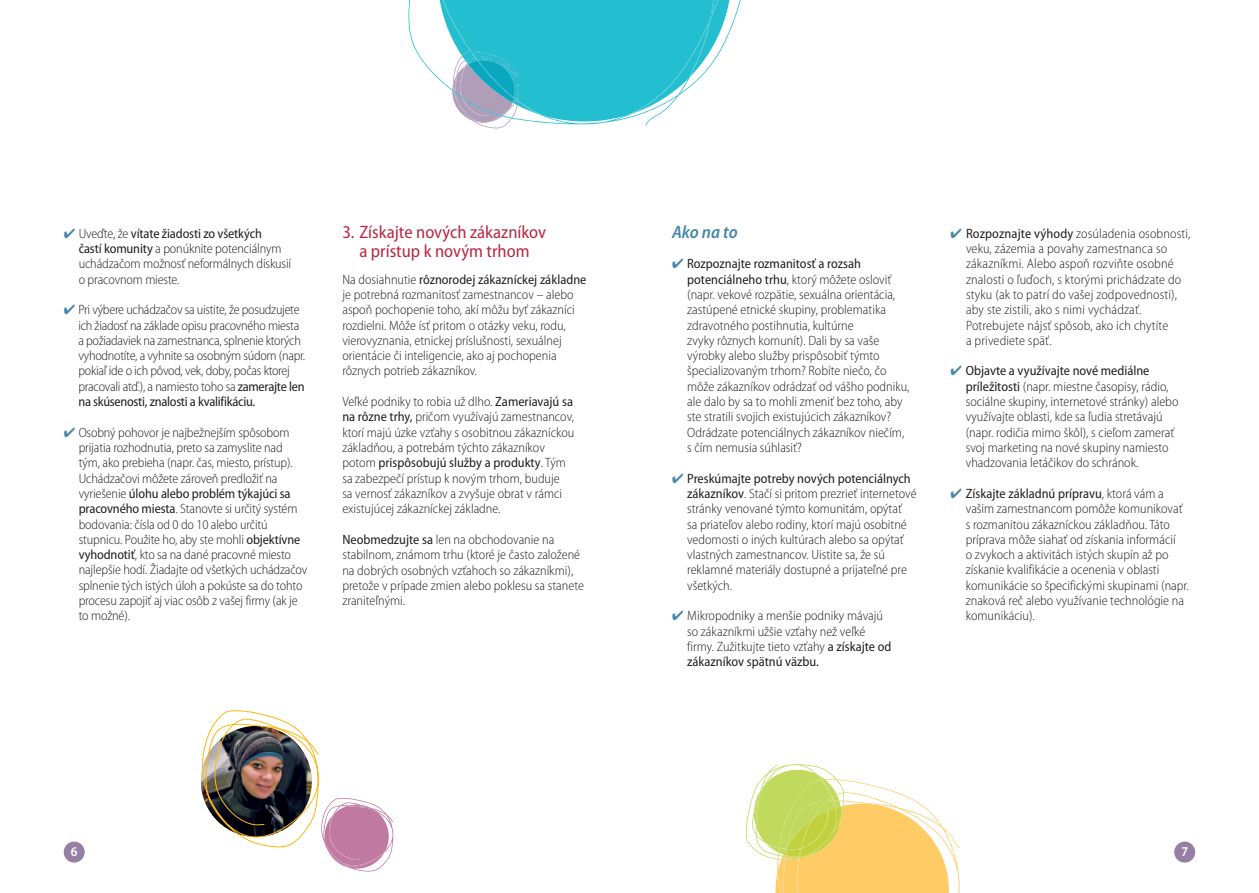
<style>
.page{position:relative;width:1259px;height:893px;background:#fff}
.page>*{position:absolute;margin:0;border:0;box-sizing:border-box;transform-origin:0 0}
.t1{font:semi-condensed 18px/19.5px "Myriad Pro";color:#b62841;text-align:center}
.t2{font:italic 600 semi-condensed 18px "Myriad Pro";color:#4986a8}
.t3{font:300 semi-condensed 13.5px/15.3px "Myriad Pro";color:#231f20}
.t4{font:300 semi-condensed 13.5px/15.3px "Myriad Pro";letter-spacing:-.02em;color:#231f20}
.t5{font:600 semi-condensed 13.5px "Myriad Pro";color:#fff}
.s1{color:#4986a8}
.s2{font-weight:400}
</style>
<div class="page">
<div style="left:64px;top:842px;width:21px;height:20px;background:#967fa2;border-radius:50%"></div>
<div style="left:1174px;top:842px;width:21px;height:20px;background:#967fa2;border-radius:50%"></div>
<svg style="left:746px;top:764px;width:214px;height:129px"></svg>
<svg style="left:408px;top:0;width:333px;height:128px"></svg>
<img style="left:200px;top:710px;width:193px;height:162px">
<p class="t3" style="left:79px;top:227px;width:214px;text-indent:-15px"><span class="s1">✔</span> Uveďte, že <span class="s2">vítate žiadosti zo všetkých<br>častí komunity</span> a ponúknite potenciálnym uchádzačom možnosť neformálnych diskusií o pracovnom mieste.</p>
<p class="t4" style="left:78px;top:303px;width:228px;text-indent:-15px"><span class="s1">✔</span> Pri výbere uchádzačov sa uistite, že posudzujete ich žiadosť na základe opisu pracovného miesta a požiadaviek na zamestnanca, splnenie ktorých vyhodnotíte, a vyhnite sa osobným súdom (napr. pokiaľ ide o ich pôvod, vek, doby, počas ktorej pracovali atď.), a namiesto toho sa <span class="s2">zamerajte len na skúsenosti, znalosti a kvalifikáciu.</span></p>
<p class="t3" style="left:79px;top:426px;width:230px;text-indent:-15px"><span class="s1">✔</span> Osobný pohovor je najbežnejším spôsobom prijatia rozhodnutia, preto sa zamyslite nad<br>tým, ako prebieha (napr. čas, miesto, prístup).<br>Uchádzačovi môžete zároveň predložiť na vyriešenie <span class="s2">úlohu alebo problém týkajúci sa pracovného miesta</span>. Stanovte si určitý systém bodovania: čísla od 0 do 10 alebo určitú stupnicu. Použite ho, aby ste mohli <span class="s2">objektívne vyhodnotiť</span>, kto sa na dané pracovné miesto najlepšie hodí. Žiadajte od všetkých uchádzačov splnenie tých istých úloh a pokúste sa do tohto procesu zapojiť aj viac osôb z vašej firmy (ak je to možné).</p>
<h1 class="t1" style="left:342px;top:224px;width:205px">3. Získajte nových zákazníkov a prístup k novým trhom</h1>
<p class="t3" style="left:342px;top:273px;width:245px">Na dosiahnutie <span class="s2">rôznorodej zákazníckej základne </span>je potrebná rozmanitosť zamestnancov – alebo aspoň pochopenie toho, akí môžu byť zákazníci rozdielni. Môže ísť pritom o otázky veku, rodu, vierovyznania, etnickej príslušnosti, sexuálnej orientácie či inteligencie, ako aj pochopenia rôznych potrieb zákazníkov.</p>
<p class="t3" style="left:342px;top:395px;width:233px">Veľké podniky to robia už dlho. <span class="s2">Zameriavajú sa na rôzne trhy,</span> pričom využívajú zamestnancov, ktorí majú úzke vzťahy s osobitnou zákazníckou základňou, a potrebám týchto zákazníkov potom <span class="s2">prispôsobujú služby a produkty</span>. Tým sa zabezpečí prístup k novým trhom, buduje<br>sa vernosť zákazníkov a zvyšuje obrat v rámci existujúcej zákazníckej základne.</p>
<p class="t3" style="left:342px;top:533px;width:243px"><span class="s2">Neobmedzujte sa</span> len na obchodovanie na stabilnom, známom trhu (ktoré je často založené na dobrých osobných vzťahoch so zákazníkmi), pretože v prípade zmien alebo poklesu sa stanete zraniteľnými.</p>
<h1 class="t2" style="left:672px;top:225px;width:67px">Ako na to</h1>
<p class="t3" style="left:687px;top:258px;width:224px;text-indent:-15px"><span class="s1">✔</span> <span class="s2">Rozpoznajte rozmanitosť a rozsah potenciálneho trhu</span>, ktorý môžete osloviť (napr. vekové rozpätie, sexuálna orientácia, zastúpené etnické skupiny, problematika zdravotného postihnutia, kultúrne<br>zvyky rôznych komunít). Dali by sa vaše výrobky alebo služby prispôsobiť týmto špecializovaným trhom? Robíte niečo, čo môže zákazníkov odrádzať od vášho podniku, ale dalo by sa to mohli zmeniť bez toho, aby ste stratili svojich existujúcich zákazníkov?<br>Odrádzate potenciálnych zákazníkov niečím, s čím nemusia súhlasiť?</p>
<p class="t3" style="left:687px;top:472px;width:231px;text-indent:-15px"><span class="s1">✔</span> <span class="s2">Preskúmajte potreby nových potenciálnych zákazníkov</span>. Stačí si pritom prezrieť internetové stránky venované týmto komunitám, opýtať<br>sa priateľov alebo rodiny, ktorí majú osobitné vedomosti o iných kultúrach alebo sa opýtať vlastných zamestnancov. Uistite sa, že sú reklamné materiály dostupné a prijateľné pre všetkých.</p>
<p class="t3" style="left:687px;top:610px;width:206px;text-indent:-15px"><span class="s1">✔</span> Mikropodniky a menšie podniky mávajú so zákazníkmi užšie vzťahy než veľké firmy. Zužitkujte tieto vzťahy <span class="s2">a získajte od zákazníkov spätnú väzbu.</span></p>
<p class="t3" style="left:966px;top:227px;width:226px;text-indent:-15px"><span class="s1">✔</span> <span class="s2">Rozpoznajte výhody</span> zosúladenia osobnosti, veku, zázemia a povahy zamestnanca so zákazníkmi. Alebo aspoň rozviňte osobné znalosti o ľuďoch, s ktorými prichádzate do styku (ak to patrí do vašej zodpovednosti), aby ste zistili, ako s nimi vychádzať.<br>Potrebujete nájsť spôsob, ako ich chytíte<br>a privediete späť.</p>
<p class="t3" style="left:965px;top:365px;width:214px;text-indent:-15px"><span class="s1">✔</span> <span class="s2">Objavte a využívajte nové mediálne príležitosti</span> (napr. miestne časopisy, rádio, sociálne skupiny, internetové stránky) alebo využívajte oblasti, kde sa ľudia stretávajú (napr. rodičia mimo škôl), s cieľom zamerať svoj marketing na nové skupiny namiesto vhadzovania letáčikov do schránok.</p>
<p class="t3" style="left:965px;top:487px;width:225px;text-indent:-15px"><span class="s1">✔</span> <span class="s2">Získajte základnú prípravu</span>, ktorá vám a vašim zamestnancom pomôže komunikovať s rozmanitou zákazníckou základňou. Táto príprava môže siahať od získania informácií<br>o zvykoch a aktivitách istých skupín až po získanie kvalifikácie a ocenenia v oblasti komunikácie so špecifickými skupinami (napr. znaková reč alebo využívanie technológie na komunikáciu).</p>
<p class="t5" style="left:71px;top:847px;width:8px">6</p>
<p class="t5" style="left:1181px;top:847px;width:8px">7</p>
</div>
